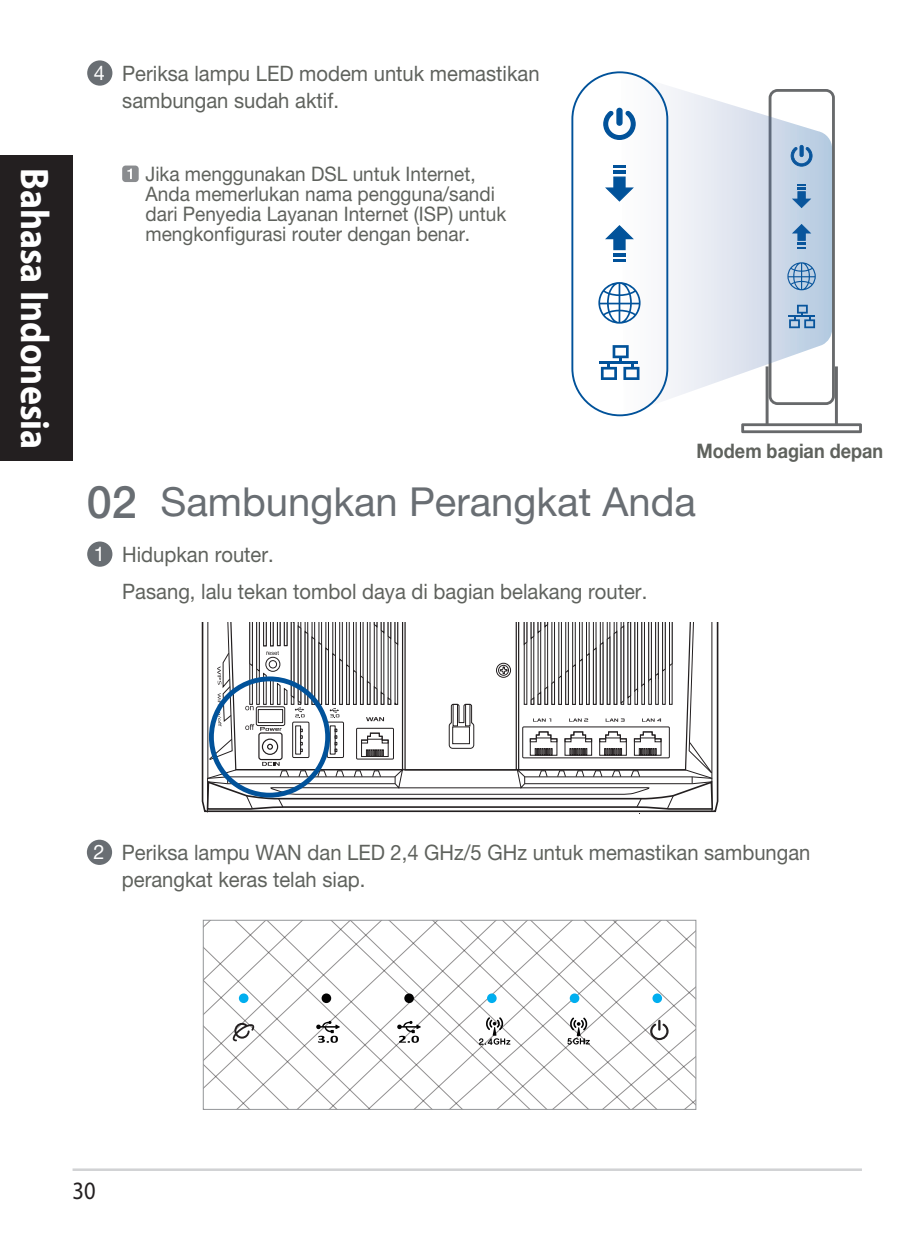
<style>
.page{position:relative;width:922px;height:1241px;background:#fff}
.page>*{position:absolute;margin:0;border:0;box-sizing:border-box;transform-origin:0 0}
.WL_Section_Number{font:500 45px "Helvetica Neue LT Pro";color:#696e73}
.WL_Section_Title{font:40px "Helvetica Neue LT Pro";color:#696e73}
.t1{font:700 40px "Myriad Pro";color:#fff;scale:.9 1}
.t2{font:25px "Myriad Pro";color:#231f20;scale:.9 1}
.WL_List{font:21.25px/27.5px "Helvetica Neue LT Pro";color:#5f625d;scale:.95 1}
.WL_List-2{font:20px/20px "Helvetica Neue LT Pro";color:#5f625d;scale:.95 1}
.WL_Header_3{font:700 20px "Helvetica Neue LT Pro";color:#5f625d;scale:.9 1}
.WL_Step_No{font:20px "Helvetica Neue LT Pro";color:#fff}
</style>
<div class="page">
<div style="left:0;top:156px;width:72px;height:305px;background:#231f20"></div>
<hr style="left:72px;top:1168px;width:789px;height:2px;background:#d1d2d4">
<div style="left:87px;top:541px;width:25px;height:25px;background:#696e73;border-radius:50%"></div>
<div style="left:87px;top:839px;width:25px;height:25px;background:#696e73;border-radius:50%"></div>
<div style="left:87px;top:60px;width:25px;height:26px;background:#696e73;border-radius:50%"></div>
<div style="left:122px;top:165px;width:17px;height:17px;background:#8a8c8f;border-radius:3px"></div>
<svg style="left:127px;top:168px;width:5px;height:11px"></svg>
<hr style="left:765px;top:366px;width:3px;height:58px;background:#67696b">
<svg style="left:831px;top:90px;width:3px;height:314px"></svg>
<hr style="left:834px;top:366px;width:3px;height:58px;background:#67696b">
<svg style="left:741px;top:423px;width:120px;height:10px"></svg>
<svg style="left:620px;top:74px;width:211px;height:341px"></svg>
<svg style="left:605px;top:176px;width:28px;height:26px"></svg>
<hr style="left:613px;top:170px;width:12px;height:4px;background:#01529a">
<svg style="left:613px;top:165px;width:12px;height:3px"></svg>
<svg style="left:605px;top:225px;width:28px;height:36px"></svg>
<svg style="left:603px;top:108px;width:32px;height:32px"></svg>
<svg style="left:598px;top:282px;width:42px;height:41px"></svg>
<hr style="left:599px;top:361px;width:39px;height:2px;background:#01529a">
<svg style="left:600px;top:345px;width:39px;height:35px"></svg>
<div style="left:571px;top:71px;width:97px;height:345px;border:2px solid #01529a;border-radius:47px"></div>
<svg style="left:205px;top:921px;width:489px;height:186px"></svg>
<svg style="left:650px;top:1019px;width:18px;height:20px"></svg>
<svg style="left:232px;top:1022px;width:22px;height:19px"></svg>
<svg style="left:567px;top:1017px;width:22px;height:27px"></svg>
<svg style="left:479px;top:1017px;width:31px;height:27px"></svg>
<svg style="left:397px;top:1020px;width:24px;height:22px"></svg>
<svg style="left:316px;top:1020px;width:24px;height:22px"></svg>
<div style="left:239px;top:993px;width:9px;height:9px;background:#00aeef;border-radius:50%"></div>
<div style="left:321px;top:993px;width:10px;height:9px;background:#030303;border-radius:50%"></div>
<div style="left:404px;top:993px;width:10px;height:9px;background:#030303;border-radius:50%"></div>
<div style="left:487px;top:993px;width:9px;height:9px;background:#00aeef;border-radius:50%"></div>
<div style="left:569px;top:993px;width:10px;height:9px;background:#00aeef;border-radius:50%"></div>
<div style="left:652px;top:993px;width:10px;height:9px;background:#00aeef;border-radius:50%"></div>
<div style="left:203px;top:919px;width:493px;height:190px;border:1px solid #939598"></div>
<svg style="left:201px;top:622px;width:518px;height:190px"></svg>
<svg style="left:206px;top:622px;width:507px;height:191px"></svg>
<div style="left:452px;top:704px;width:6px;height:22px;border:1px solid #231f20"></div>
<div style="left:465px;top:704px;width:5px;height:22px;border:1px solid #231f20"></div>
<div style="left:209px;top:676px;width:121px;height:121px;border:5px solid #01529a;border-radius:50%"></div>
<h2 class="t1" style="left:61px;top:168px;width:314px;rotate:90deg">Bahasa Indonesia</h2>
<p class="WL_Step_No" style="left:94px;top:61px;width:13px">4</p>
<p class="WL_List" style="left:122px;top:59px;width:441px">Periksa lampu LED modem untuk memastikan sambungan sudah aktif.</p>
<p class="WL_List-2" style="left:145px;top:163px;width:381px">Jika menggunakan DSL untuk Internet, Anda memerlukan nama pengguna/sandi dari Penyedia Layanan Internet (ISP) untuk mengkonfigurasi router dengan benar.</p>
<p class="WL_Header_3" style="left:696px;top:438px;width:208px">Modem bagian depan</p>
<p class="WL_Section_Number" style="left:87px;top:475px;width:52px">02</p>
<p class="WL_Section_Title" style="left:160px;top:478px;width:536px">Sambungkan Perangkat Anda</p>
<p class="WL_Step_No" style="left:94px;top:541px;width:13px">1</p>
<p class="WL_List" style="left:122px;top:540px;width:161px">Hidupkan router.</p>
<p class="WL_List" style="left:122px;top:577px;width:554px">Pasang, lalu tekan tombol daya di bagian belakang router.</p>
<p class="WL_Step_No" style="left:94px;top:839px;width:13px">2</p>
<p class="WL_List" style="left:122px;top:838px;width:726px">Periksa lampu WAN dan LED 2,4 GHz/5 GHz untuk memastikan sambungan perangkat keras telah siap.</p>
<p class="t2" style="left:72px;top:1174px;width:27px">30</p>
</div>
